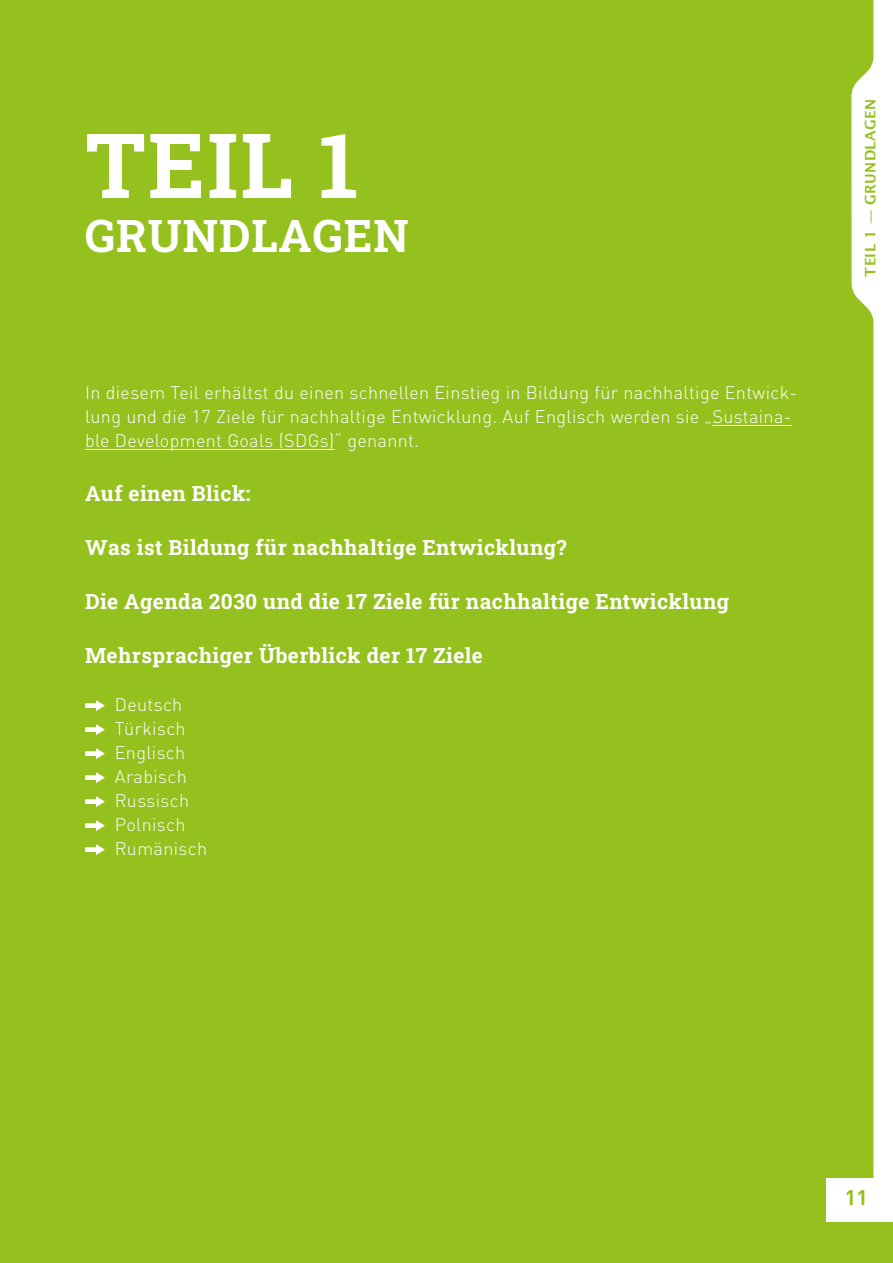
<style>
.page{position:relative;width:893px;height:1263px;background:#95c11f}
.page>*{position:absolute;margin:0;border:0;box-sizing:border-box;transform-origin:0 0}
.t1{font:90px "Roboto Slab";color:#fff}
.H2_Sub{font:45px "Roboto Slab";letter-spacing:.02em;color:#fff}
.H4_Box{font:21px "Roboto Slab";letter-spacing:.02em;color:#fff}
.t2{font:700 21px "DIN Pro";color:#95c11f}
.P_Fließtext{font:300 18px/24px "DIN Pro";letter-spacing:.02em;color:#fff}
.t3{font:600 14.4px "Lucida Sans";letter-spacing:.02em;color:#95c11f}
</style>
<div class="page">
<svg style="left:851px;top:0;width:42px;height:1178px;fill:#fff"></svg>
<div style="left:826px;top:1178px;width:67px;height:43px;background:#fff"></div>
<hr style="left:712px;top:425px;width:79px;height:1px;background:#fff">
<hr style="left:85px;top:449px;width:250px;height:1px;background:#fff">
<svg style="left:85px;top:700px;width:20px;height:11px"></svg>
<svg style="left:85px;top:724px;width:20px;height:11px"></svg>
<svg style="left:85px;top:748px;width:20px;height:11px"></svg>
<svg style="left:85px;top:772px;width:20px;height:11px"></svg>
<svg style="left:85px;top:796px;width:20px;height:11px"></svg>
<svg style="left:85px;top:820px;width:20px;height:11px"></svg>
<svg style="left:85px;top:844px;width:20px;height:11px"></svg>
<h1 class="t1" style="left:85px;top:104px;width:275px">TEIL 1</h1>
<h2 class="H2_Sub" style="left:85px;top:205px;width:325px">GRUNDLAGEN</h2>
<p class="P_Fließtext" style="left:85px;top:380px;width:714px">In diesem Teil erhältst du einen schnellen Einstieg in Bildung für nachhaltige Entwick&shy;lung und die 17 Ziele für nachhaltige Entwicklung. Auf Englisch werden sie „Sustaina&shy;ble Development Goals (SDGs)“ genannt.</p>
<h4 class="H4_Box" style="left:85px;top:479px;width:167px">Auf einen Blick:</h4>
<h4 class="H4_Box" style="left:85px;top:533px;width:483px">Was ist Bildung für nachhaltige Entwicklung?</h4>
<h4 class="H4_Box" style="left:85px;top:587px;width:646px">Die Agenda 2030 und die 17 Ziele für nachhaltige Entwicklung</h4>
<h4 class="H4_Box" style="left:85px;top:641px;width:399px">Mehrsprachiger Überblick der 17 Ziele</h4>
<p class="P_Fließtext" style="left:115px;top:692px;width:69px">Deutsch</p>
<p class="P_Fließtext" style="left:115px;top:716px;width:72px">Türkisch</p>
<p class="P_Fließtext" style="left:115px;top:740px;width:72px">Englisch</p>
<p class="P_Fließtext" style="left:115px;top:764px;width:73px">Arabisch</p>
<p class="P_Fließtext" style="left:115px;top:788px;width:76px">Russisch</p>
<p class="P_Fließtext" style="left:115px;top:812px;width:72px">Polnisch</p>
<p class="P_Fließtext" style="left:115px;top:836px;width:94px">Rumänisch</p>
<p class="t3" style="left:862px;top:277px;width:179px;rotate:-90deg">TEIL 1 — GRUNDLAGEN</p>
<p class="t2" style="left:845px;top:1183px;width:24px">11</p>
</div>
